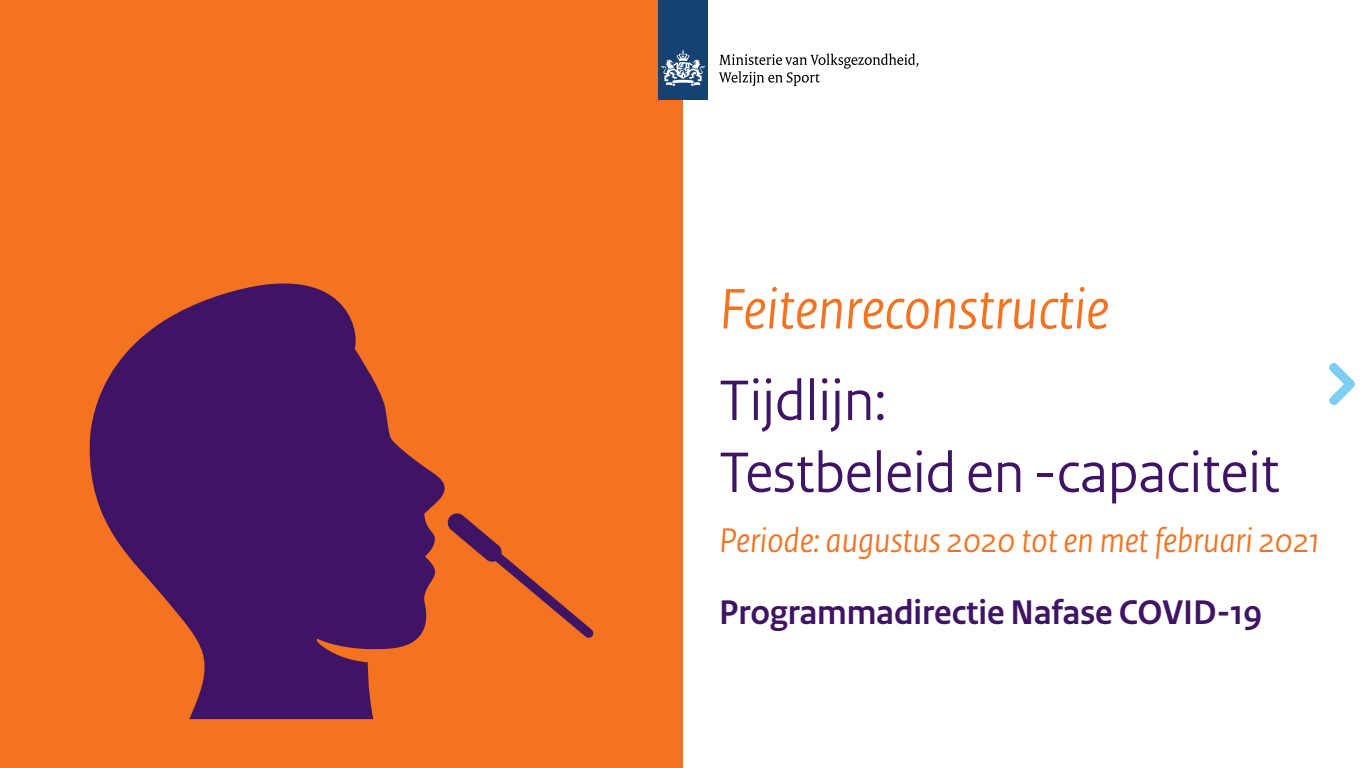
<style>
.page{position:relative;width:1366px;height:768px;background:#fff}
.page>*{position:absolute;margin:0;border:0;box-sizing:border-box;transform-origin:0 0}
.Titel{font:60px/72px "Rijksoverheid Sans Heading";color:#3f1464}
.t1{font:italic 60px "Rijksoverheid Sans Heading";color:#f47321}
.Subtitel{font:italic 36px "Rijksoverheid Sans Heading";color:#f47321}
.Subtitel-2{font:700 36px "Rijksoverheid Sans Heading";color:#3f1464}
</style>
<div class="page">
<div style="left:0;top:0;width:683px;height:768px;background:#f47321"></div>
<div style="left:658px;top:0;width:50px;height:100px;background:#154273"></div>
<svg style="left:661px;top:50px;width:44px;height:36px"></svg>
<svg style="left:719px;top:54px;width:199px;height:32px"></svg>
<svg style="left:89px;top:283px;width:356px;height:436px;fill:#3f1464"></svg>
<svg style="left:447px;top:513px;width:147px;height:125px"></svg>
<svg style="left:1329px;top:362px;width:26px;height:44px"></svg>
<p class="t1" style="left:719px;top:275px;width:391px">Feitenreconstructie</p>
<p class="Titel" style="left:719px;top:365px;width:562px">Tijdlijn:<br>Testbeleid en -capaciteit</p>
<p class="Subtitel" style="left:719px;top:520px;width:602px">Periode: augustus 2020 tot en met februari 2021</p>
<p class="Subtitel-2" style="left:719px;top:592px;width:544px">Programmadirectie Nafase COVID-19</p>
</div>
